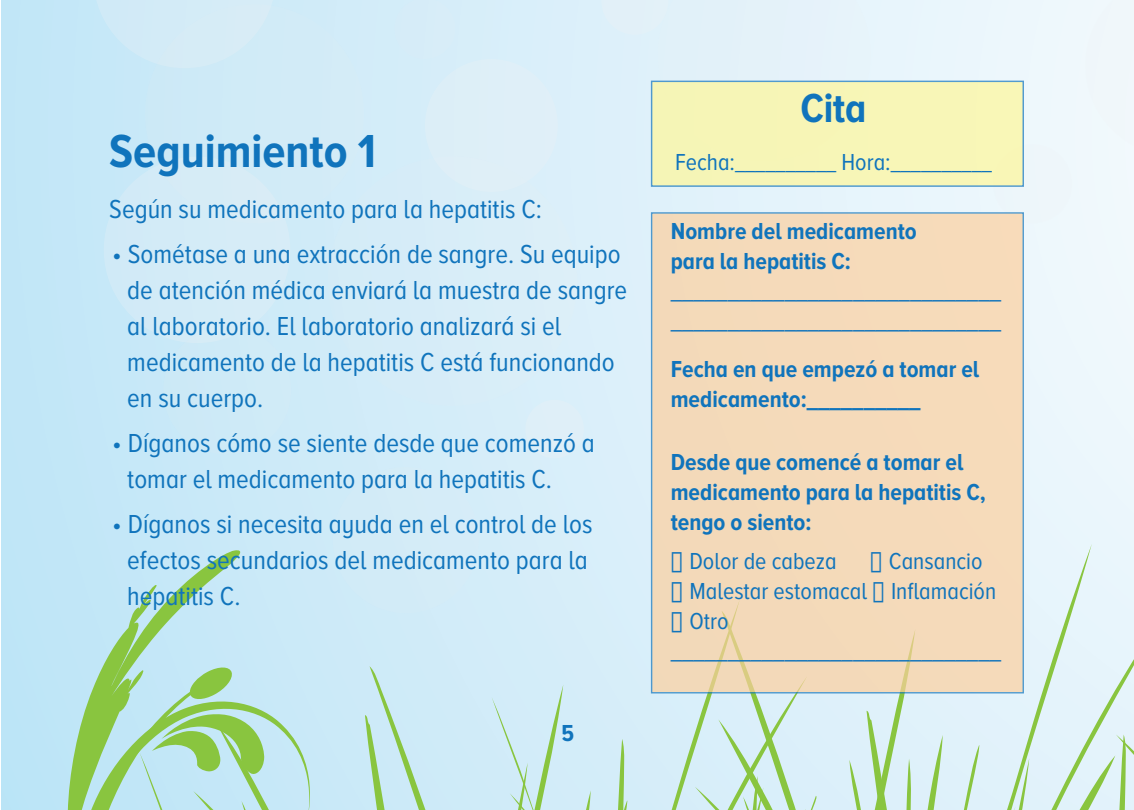
<style>
.page{position:relative;width:1134px;height:810px;background:#fff}
.page>*{position:absolute;margin:0;border:0;box-sizing:border-box;transform-origin:0 0}
.t1{font:700 48px "Proxima Nova A Cond";color:#1074bc}
.t2{font:700 42px "Proxima Nova A Cond";color:#1074bc}
.t3{font:27px/36px "Proxima Nova A Cond";color:#1074bc}
.t4{font:700 24px/30px "Proxima Nova A Cond";color:#1074bc}
.t5{font:24px/30px "Proxima Nova A Cond";color:#1074bc}
.s1{font-size:27px}
</style>
<div class="page">
<div style="left:2px;top:0;width:1132px;height:810px;background:linear-gradient(to right,#c1e6f7,#f1f8fc)"></div>
<div style="left:163px;top:327px;width:128px;height:128px;background:#ceeaf7;border-radius:50%"></div>
<div style="left:395px;top:0;width:60px;height:59px;background:#d6ecf8;border-radius:50%"></div>
<div style="left:993px;top:144px;width:79px;height:79px;background:#f2f3f4;border-radius:50%"></div>
<div style="left:328px;top:156px;width:249px;height:250px;background:#d8edf8;border-radius:50%"></div>
<div style="left:333px;top:467px;width:146px;height:146px;background:#d4ecf7;border-radius:50%"></div>
<div style="left:1085px;top:0;width:49px;height:156px;background:#f0f7fa"></div>
<div style="left:145px;top:4px;width:219px;height:219px;background:#d1ebf7;border-radius:50%"></div>
<div style="left:425px;top:59px;width:133px;height:133px;background:#deeff7;border-radius:50%"></div>
<div style="left:601px;top:0;width:270px;height:161px;background:#e2f1fa"></div>
<div style="left:104px;top:157px;width:186px;height:186px;background:#d4ecf7;border-radius:50%"></div>
<div style="left:525px;top:400px;width:59px;height:58px;background:#dfeff8;border-radius:50%"></div>
<svg style="left:93px;top:0;width:183px;height:68px"></svg>
<svg style="left:55px;top:550px;width:255px;height:49px;background:#c1e5e8"></svg>
<svg style="left:30px;top:599px;width:352px;height:211px;background:#bae1d5"></svg>
<svg style="left:382px;top:544px;width:752px;height:266px;background:#d4ecee"></svg>
<div style="left:651px;top:212px;width:373px;height:481px;background:#f5daba"></div>
<div style="left:651px;top:81px;width:373px;height:106px;background:#f7f6b7"></div>
<h1 class="t1" style="left:109px;top:124px;width:268px">Seguimiento 1</h1>
<p class="t3" style="left:109px;top:191px;width:434px">Según su medicamento para la hepatitis C:</p>
<p class="t3" style="left:127px;top:236px;width:501px;text-indent:-15px">• Sométase a una extracción de sangre. Su equipo de atención médica enviará la muestra de sangre al laboratorio. El laboratorio analizará si el medicamento de la hepatitis C está funcionando en su cuerpo.</p>
<p class="t3" style="left:127px;top:425px;width:469px;text-indent:-15px">• Díganos cómo se siente desde que comenzó a tomar el medicamento para la hepatitis C.</p>
<p class="t3" style="left:127px;top:506px;width:467px;text-indent:-15px">• Díganos si necesita ayuda en el control de los efectos secundarios del medicamento para la hepatitis C.</p>
<p class="t4" style="left:561px;top:718px;width:14px">5</p>
<h2 class="t2" style="left:801px;top:85px;width:67px">Cita</h2>
<p class="t5" style="left:675px;top:147px;width:318px">Fecha:__________ Hora:__________</p>
<p class="t4" style="left:671px;top:216px;width:248px">Nombre del medicamento para la hepatitis C:</p>
<p class="t3" style="left:671px;top:275px;width:332px;line-height:30px">_____________________________ _____________________________</p>
<p class="t4" style="left:671px;top:354px;width:310px">Fecha en que empezó a tomar el medicamento:<span class="s1">__________</span></p>
<p class="t4" style="left:671px;top:447px;width:317px">Desde que comencé a tomar el medicamento para la hepatitis C, tengo o siento:</p>
<p class="t5" style="left:689px;top:546px;width:149px">Dolor de cabeza</p>
<p class="t5" style="left:689px;top:546px;width:308px;text-indent:200px">Cansancio<br>Malestar estomacal Inflamación<br>Otro</p>
<p class="t3" style="left:671px;top:632px;width:332px">_____________________________</p>
</div>
